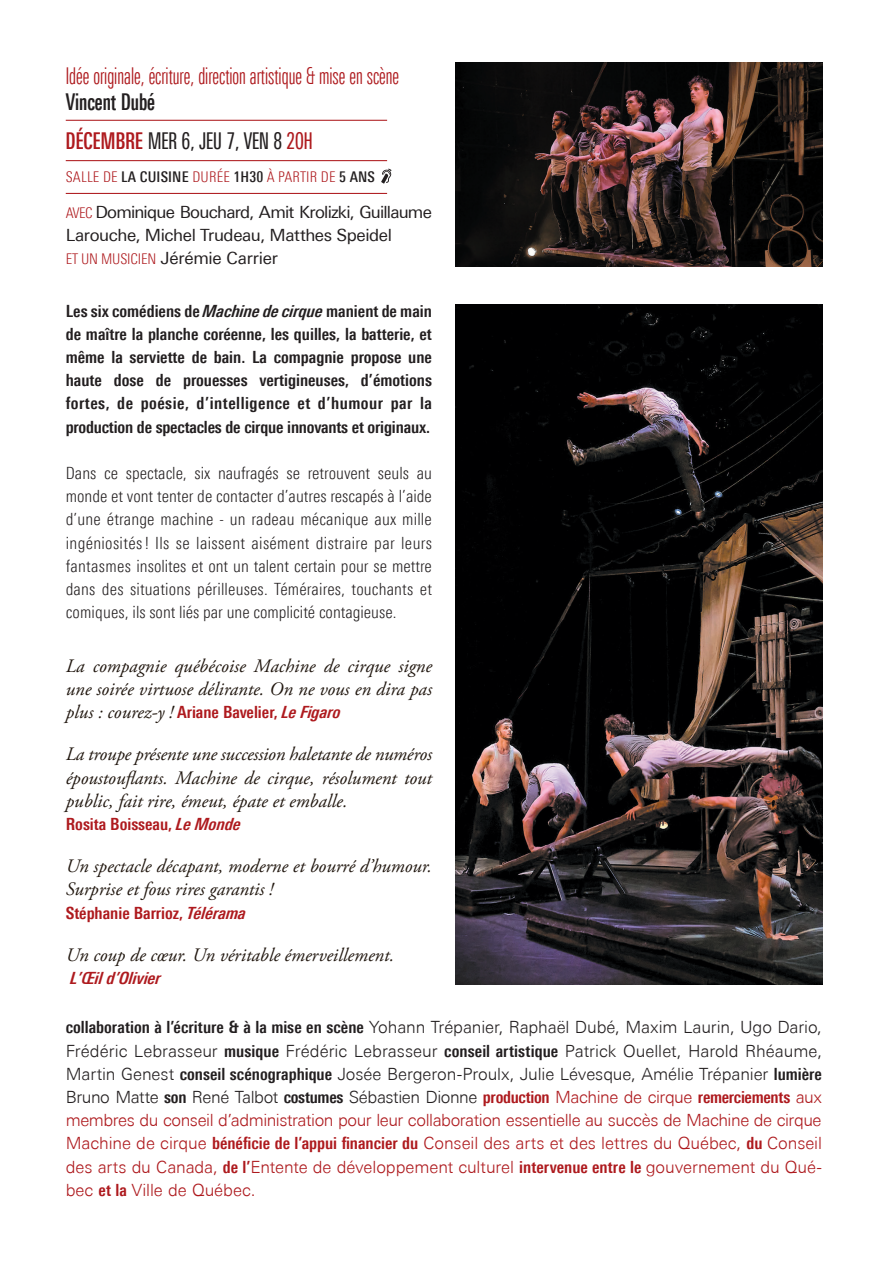
<style>
.page{position:relative;width:893px;height:1263px;background:#fff}
.page>*{position:absolute;margin:0;border:0;box-sizing:border-box;transform-origin:0 0}
.t1{font:23.25px/25.3px "Univers Next W04 Light Comp";color:#ae1a1e}
.t2{font:extra-condensed 23.25px "Univers Next W04";color:#231f20}
.t3{font:italic 19.05px/23.2px "Adobe Garamond Pro";color:#21170f}
.t4{font:300 16.8px/23.2px "Univers Next Pro";letter-spacing:-.025em;color:#231f20;text-align:justify}
.t5{font:300 condensed 16.8px/23.2px "Univers Next Pro";color:#231f20;text-align:justify}
.t6{font:700 condensed 16.8px/23.2px "Univers Next Pro";letter-spacing:-.01em;color:#231f20;text-align:justify}
.t7{font:300 16.8px/23.2px "Univers Next Pro";letter-spacing:-.005em;color:#ae1a1e;text-align:justify}
.t8{font:700 condensed 16.8px "Univers Next Pro";color:#ae1a1e}
.t9{font:16.8px/23.2px "Univers Next Pro";letter-spacing:-.03em;color:#231f20}
.t10{font:16.8px "Univers Next Pro";letter-spacing:-.01em;color:#231f20}
.t11{font:italic 700 condensed 16.8px "Univers Next Pro";color:#ae1a1e}
.t12{font:300 condensed 14.7px "Univers Next Pro";letter-spacing:.01em;color:#ae1a1e}
.s1{font-family:"Univers Next Pro Medium Cm";color:#231f20}
.s2{font-family:"Univers Next Pro Medium Cm";font-stretch:normal;color:#ae1a1e}
.s3{color:#ae1a1e}
.s4{font-weight:500;color:#231f20}
.s5{font-weight:300;font-stretch:condensed;font-size:14.7px;color:#ae1a1e}
.s6{font-style:italic}
.s7{font-family:"Adobe Garamond Pro";font-weight:400;font-style:italic;font-stretch:normal;font-size:19.05px;color:#21170f}
.s8{font-weight:700;font-stretch:condensed}
.s9{font-weight:700;font-stretch:condensed;color:#ae1a1e}
</style>
<div class="page">
<hr style="left:66px;top:160px;width:321px;height:1px;background:#ae1a1e">
<hr style="left:66px;top:193px;width:321px;height:1px;background:#ae1a1e">
<hr style="left:66px;top:120px;width:321px;height:1px;background:#ae1a1e">
<svg style="left:381px;top:169px;width:11px;height:15px"></svg>
<img style="left:456px;top:304px;width:366px;height:680px">
<img style="left:456px;top:63px;width:366px;height:203px">
<p class="t1" style="left:66px;top:63px;width:335px">Idée originale, écriture, direction artistique &amp; mise en scène<br><span class="s1">Vincent Dubé</span></p>
<p class="t2" style="left:66px;top:128px;width:249px"><span class="s2">DÉCEMBRE</span> MER 6, JEU 7, VEN 8 <span class="s3">20H</span></p>
<p class="t12" style="left:66px;top:169px;width:311px">SALLE DE <span class="s4">LA CUISINE</span> DURÉE <span class="s4">1H30</span> À PARTIR DE <span class="s4">5 ANS</span></p>
<p class="t9" style="left:66px;top:200px;width:368px"><span class="s5">AVEC</span> Dominique Bouchard, Amit Krolizki, Guillaume<br>Larouche, Michel Trudeau, Matthes Speidel</p>
<p class="t10" style="left:66px;top:249px;width:214px"><span class="s5">ET UN MUSICIEN</span> Jérémie Carrier</p>
<p class="t6" style="left:66px;top:299px;width:368px">Les six comédiens de <span class="s6">Machine de cirque</span> manient de main de maître la planche coréenne, les quilles, la batterie, et même la serviette de bain. La compagnie propose une haute dose de prouesses vertigineuses, d’émotions fortes, de poésie, d’intelligence et d’humour par la production de spectacles de cirque innovants et originaux.</p>
<p class="t5" style="left:66px;top:461px;width:368px">Dans ce spectacle, six naufragés se retrouvent seuls au monde et vont tenter de contacter d’autres rescapés à l’aide d’une étrange machine - un radeau mécanique aux mille ingéniosités! Ils se laissent aisément distraire par leurs fantasmes insolites et ont un talent certain pour se mettre dans des situations périlleuses. Téméraires, touchants et comiques, ils sont liés par une complicité contagieuse.</p>
<p class="t3" style="left:66px;top:655px;width:368px">La compagnie québécoise Machine de cirque signe une soirée virtuose délirante. On ne vous en dira pas</p>
<p class="t8" style="left:66px;top:702px;width:277px"><span class="s7">plus : courez-y !</span> Ariane Bavelier, <span class="s6">Le Figaro</span></p>
<p class="t3" style="left:66px;top:743px;width:368px;text-align:justify">La troupe présente une succession haletante de numéros époustouflants. Machine de cirque, résolument tout public, fait rire, émeut, épate et emballe.</p>
<p class="t8" style="left:66px;top:814px;width:177px">Rosita Boisseau, <span class="s6">Le Monde</span></p>
<p class="t3" style="left:66px;top:855px;width:368px">Un spectacle décapant, moderne et bourré d’humour.<br>Surprise et fous rires garantis !</p>
<p class="t8" style="left:66px;top:902px;width:182px">Stéphanie Barrioz, <span class="s6">Télérama</span></p>
<p class="t3" style="left:66px;top:943px;width:330px">Un coup de cœur. Un véritable émerveillement.</p>
<p class="t11" style="left:71px;top:968px;width:92px">L’Œil d’Olivier</p>
<p class="t4" style="left:66px;top:1016px;width:758px"><span class="s8">collaboration à l’écriture &amp; à la mise en scène</span> Yohann Trépanier, Raphaël Dubé, Maxim Laurin, Ugo Dario, Frédéric Lebrasseur <span class="s8">musique</span> Frédéric Lebrasseur <span class="s8">conseil artistique</span> Patrick Ouellet, Harold Rhéaume, Martin Genest <span class="s8">conseil scénographique</span> Josée Bergeron-Proulx, Julie Lévesque, Amélie Trépanier <span class="s8">lumière </span>Bruno Matte <span class="s8">son</span> René Talbot <span class="s8">costumes</span> Sébastien Dionne <span class="s9">production</span> <span class="s3">Machine de cirque</span> <span class="s9">remerciements</span> <span class="s3">aux membres du conseil d’administration pour leur collaboration essentielle au succès de Machine de cirque</span></p>
<p class="t7" style="left:66px;top:1132px;width:758px">Machine de cirque <span class="s8">bénéficie de l’appui financier du</span> Conseil des arts et des lettres du Québec, <span class="s8">du</span> Conseil des arts du Canada, <span class="s8">de l’</span>Entente de développement culturel <span class="s8">intervenue entre le</span> gouvernement du Qué&shy;bec <span class="s8">et la</span> Ville de Québec.</p>
</div>
